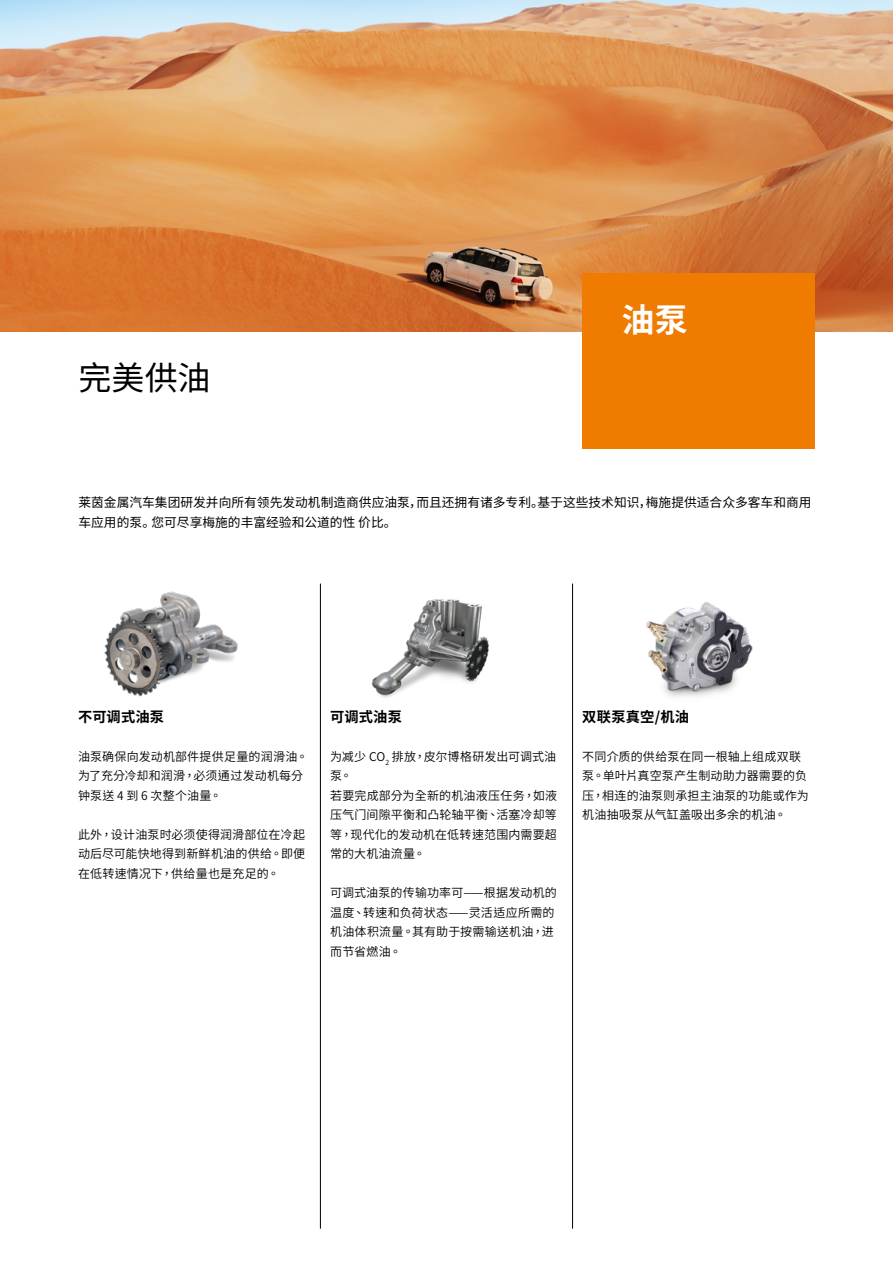
<style>
.page{position:relative;width:893px;height:1263px;background:#fff}
.page>*{position:absolute;margin:0;border:0;box-sizing:border-box;transform-origin:0 0}
.t1{font:33px "Noto Sans CJ Ksc";color:#000}
.t2{font:700 33px "Noto Sans CJ Ksc";color:#fff}
.t3{font:700 14.25px "Noto Sans CJ Ktc";letter-spacing:.01em;color:#000}
.t4{font:12.75px/19.5px "Noto Sans CJ Ksc";color:#000}
.t5{font:600 12px/19.5px "Noto Sans CJ Ktc";letter-spacing:.015em;color:#000}
</style>
<div class="page">
<img style="left:0;top:0;width:893px;height:146px">
<svg style="left:0;top:146px;width:893px;height:185px;background:#d58443"></svg>
<div style="left:582px;top:273px;width:233px;height:175px;background:#ef7c00"></div>
<img style="left:104px;top:591px;width:134px;height:106px">
<img style="left:371px;top:599px;width:118px;height:99px">
<img style="left:646px;top:602px;width:107px;height:95px">
<hr style="left:320px;top:584px;width:1px;height:645px;background:#000">
<hr style="left:572px;top:584px;width:1px;height:645px;background:#000">
<h1 class="t1" style="left:78px;top:359px;width:134px">完美供油</h1>
<h1 class="t2" style="left:622px;top:301px;width:68px">油泵</h1>
<p class="t4" style="left:78px;top:493px;width:735px">莱茵金属汽车集团研发并向所有领先发动机制造商供应油泵，而且还拥有诸多专利。基于这些技术知识，梅施提供适合众多客车和商用车应用的泵。您可尽享梅施的丰富经验和公道的性 价比。</p>
<p class="t3" style="left:78px;top:708px;width:88px">不可调式油泵</p>
<p class="t5" style="left:78px;top:747px;width:232px">油泵确保向发动机部件提供足量的润滑油。为了充分冷却和润滑，必须通过发动机每分钟泵送 4 到 6 次整个油量。</p>
<p class="t5" style="left:78px;top:825px;width:229px;text-align:justify">此外，设计油泵时必须使得润滑部位在冷起动后尽可能快地得到新鲜机油的供给。即便在低转速情况下，供给量也是充足的。</p>
<p class="t3" style="left:330px;top:708px;width:73px">可调式油泵</p>
<p class="t5" style="left:330px;top:747px;width:228px">为减少 CO<sub>2</sub> 排放，皮尔博格研发出可调式油泵。<br>若要完成部分为全新的机油液压任务，如液压气门间隙平衡和凸轮轴平衡、活塞冷却等等，现代化的发动机在低转速范围内需要超常的大机油流量。</p>
<p class="t5" style="left:330px;top:883px;width:228px">可调式油泵的传输功率可——根据发动机的温度、转速和负荷状态——灵活适应所需的机油体积流量。其有助于按需输送机油，进而节省燃油。</p>
<p class="t3" style="left:582px;top:708px;width:108px">双联泵真空/机油</p>
<p class="t5" style="left:582px;top:747px;width:228px">不同介质的供给泵在同一根轴上组成双联泵。单叶片真空泵产生制动助力器需要的负压，相连的油泵则承担主油泵的功能或作为机油抽吸泵从气缸盖吸出多余的机油。</p>
</div>
